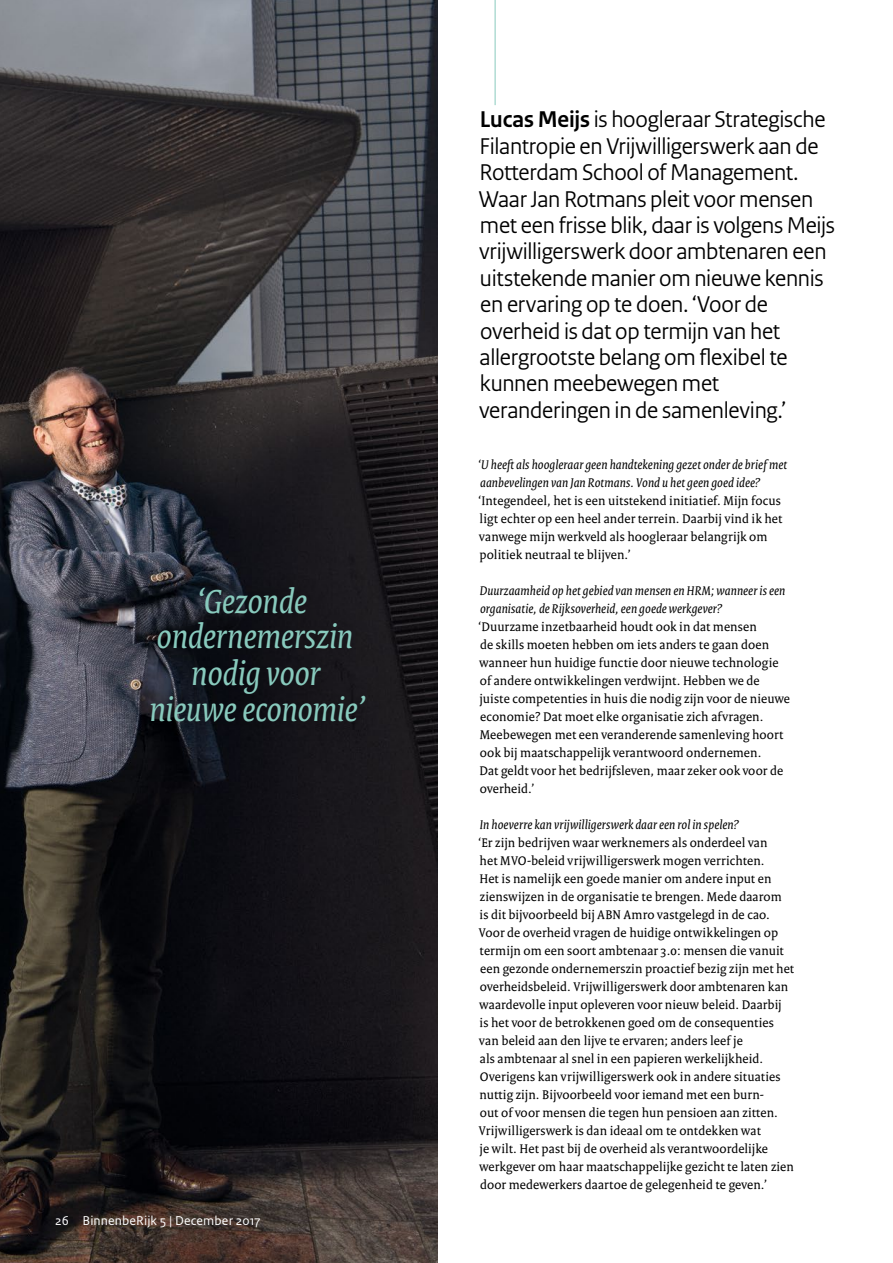
<style>
.page{position:relative;width:893px;height:1263px;background:#fff}
.page>*{position:absolute;margin:0;border:0;box-sizing:border-box;transform-origin:0 0}
.t1{font:italic 36px/36px "Rijksoverheid Serif";letter-spacing:-.005em;color:#88cabd;text-align:center}
.t2{font:24px/26.4px "Rijksoverheid Sans Heading";letter-spacing:-.01em;color:#000}
.t3{font:13.5px/18px "Rijksoverheid Serif";letter-spacing:.005em;color:#000}
.t4{font:italic 13.5px/18px "Rijksoverheid Serif";letter-spacing:.01em;color:#000}
.t5{font:13.5px "Rijksoverheid Sans Text";letter-spacing:.01em;color:#fff}
.s1{font-weight:700}
</style>
<div class="page">
<img style="left:0;top:0;width:438px;height:1263px">
<div style="left:130px;top:568px;width:256px;height:176px;background:#000;opacity:.45"></div>
<hr style="left:495px;top:0;width:1px;height:105px;background:#88cabd">
<h1 class="t1" style="left:149px;top:583px;width:218px">‘Gezonde ondernemerszin nodig voor nieuwe economie’</h1>
<p class="t5" style="left:55px;top:1213px;width:207px">26 BinnenbeRijk 5 | December 2017</p>
<p class="t2" style="left:479px;top:107px;width:358px"><span class="s1">Lucas Meijs</span> is hoogleraar Strategische Filantropie en Vrijwilligerswerk aan de Rotterdam School of Management.<br>Waar Jan Rotmans pleit voor mensen met een frisse blik, daar is volgens Meijs vrijwilligerswerk door ambtenaren een uitstekende manier om nieuwe kennis en ervaring op te doen. ‘Voor de overheid is dat op termijn van het allergrootste belang om flexibel te kunnen meebewegen met veranderingen in de samenleving.’</p>
<p class="t4" style="left:478px;top:456px;width:311px">‘U heeft als hoogleraar geen handtekening gezet onder de brief met aanbevelingen van Jan Rotmans. Vond u het geen goed idee?</p>
<p class="t3" style="left:478px;top:492px;width:306px">‘Integendeel, het is een uitstekend initiatief. Mijn focus ligt echter op een heel ander terrein. Daarbij vind ik het vanwege mijn werkveld als hoogleraar belangrijk om politiek neutraal te blijven.’</p>
<p class="t4" style="left:480px;top:582px;width:307px">Duurzaamheid op het gebied van mensen en HRM; wanneer is een organisatie, de Rijksoverheid, een goede werkgever?</p>
<p class="t3" style="left:478px;top:618px;width:313px">‘Duurzame inzetbaarheid houdt ook in dat mensen<br>de skills moeten hebben om iets anders te gaan doen wanneer hun huidige functie door nieuwe technologie of andere ontwikkelingen verdwijnt. Hebben we de juiste competenties in huis die nodig zijn voor de nieuwe economie? Dat moet elke organisatie zich afvragen.<br>Meebewegen met een veranderende samenleving hoort ook bij maatschappelijk verantwoord ondernemen.<br>Dat geldt voor het bedrijfsleven, maar zeker ook voor de overheid.’</p>
<p class="t4" style="left:480px;top:816px;width:261px">In hoeverre kan vrijwilligerswerk daar een rol in spelen?</p>
<p class="t3" style="left:478px;top:834px;width:317px">‘Er zijn bedrijven waar werknemers als onderdeel van<br>het MVO-beleid vrijwilligerswerk mogen verrichten.<br>Het is namelijk een goede manier om andere input en zienswijzen in de organisatie te brengen. Mede daarom<br>is dit bijvoorbeeld bij ABN Amro vastgelegd in de cao.<br>Voor de overheid vragen de huidige ontwikkelingen op termijn om een soort ambtenaar 3.0: mensen die vanuit een gezonde ondernemerszin proactief bezig zijn met het overheidsbeleid. Vrijwilligerswerk door ambtenaren kan waardevolle input opleveren voor nieuw beleid. Daarbij<br>is het voor de betrokkenen goed om de consequenties van beleid aan den lijve te ervaren; anders leef je<br>als ambtenaar al snel in een papieren werkelijkheid.<br>Overigens kan vrijwilligerswerk ook in andere situaties nuttig zijn. Bijvoorbeeld voor iemand met een burn-<br>out of voor mensen die tegen hun pensioen aan zitten.<br>Vrijwilligerswerk is dan ideaal om te ontdekken wat<br>je wilt. Het past bij de overheid als verantwoordelijke werkgever om haar maatschappelijke gezicht te laten zien door medewerkers daartoe de gelegenheid te geven.’</p>
</div>
